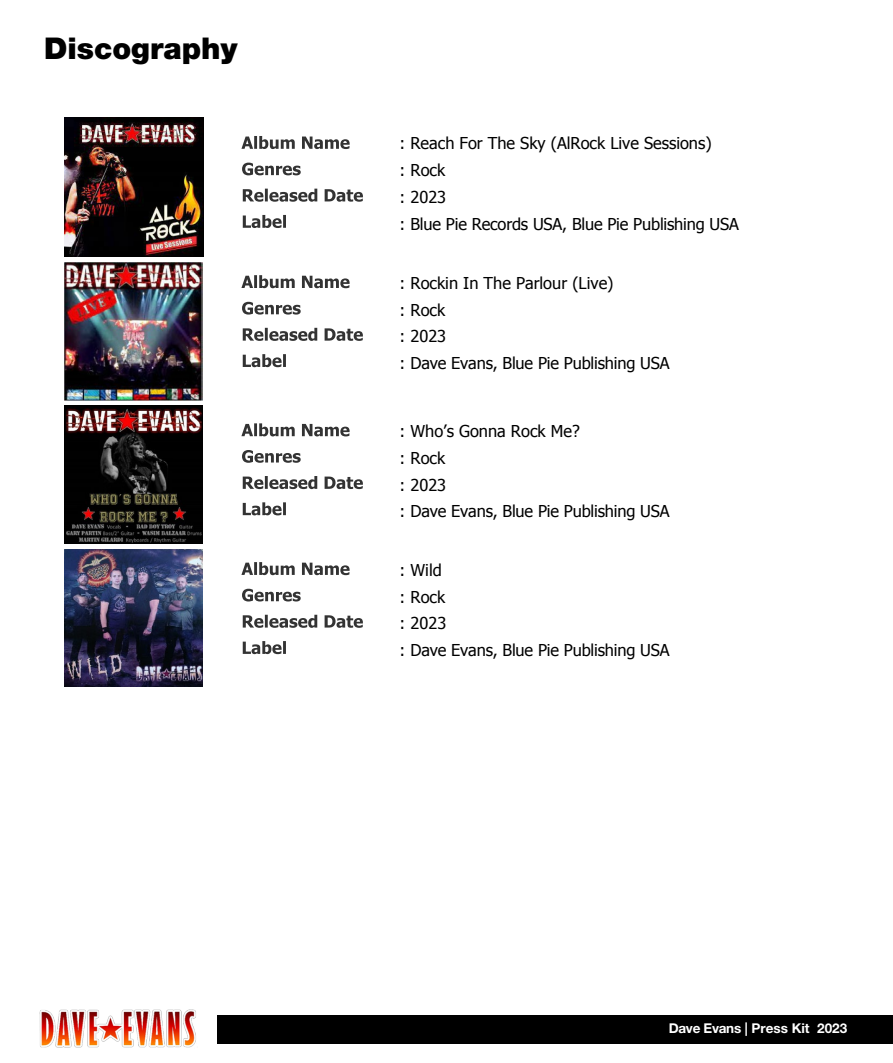
<style>
.page{position:relative;width:893px;height:1063px;background:#fff}
.page>*{position:absolute;margin:0;border:0;box-sizing:border-box;transform-origin:0 0}
.t1{font:900 30px "Helvetica Neue LT Std";color:#000}
.t2{font:16.35px/26.8px "Tahoma";letter-spacing:-.01em;color:#000}
.t3{font:700 13.5px "Helvetica Neue LT Std";color:#fff}
</style>
<div class="page">
<img style="left:64px;top:405px;width:138px;height:138px">
<svg style="left:241px;top:423px;width:109px;height:13px"></svg>
<svg style="left:242px;top:450px;width:59px;height:13px"></svg>
<svg style="left:243px;top:476px;width:120px;height:13px"></svg>
<svg style="left:243px;top:502px;width:43px;height:13px"></svg>
<img style="left:64px;top:549px;width:138px;height:138px">
<svg style="left:241px;top:562px;width:109px;height:13px"></svg>
<svg style="left:242px;top:589px;width:59px;height:13px"></svg>
<svg style="left:243px;top:615px;width:120px;height:13px"></svg>
<svg style="left:243px;top:641px;width:43px;height:13px"></svg>
<img style="left:64px;top:262px;width:139px;height:139px">
<svg style="left:241px;top:275px;width:109px;height:13px"></svg>
<svg style="left:242px;top:302px;width:59px;height:13px"></svg>
<svg style="left:243px;top:328px;width:120px;height:13px"></svg>
<svg style="left:243px;top:354px;width:43px;height:13px"></svg>
<img style="left:64px;top:117px;width:139px;height:139px">
<svg style="left:241px;top:136px;width:109px;height:13px"></svg>
<svg style="left:242px;top:163px;width:59px;height:12px"></svg>
<svg style="left:243px;top:189px;width:120px;height:13px"></svg>
<svg style="left:243px;top:215px;width:43px;height:13px"></svg>
<div style="left:217px;top:1015px;width:676px;height:28px;background:#000"></div>
<img style="left:39px;top:1009px;width:157px;height:39px">
<h1 class="t1" style="left:44px;top:31px;width:195px">Discography</h1>
<p class="t2" style="left:400px;top:129px;width:341px">: Reach For The Sky (AlRock Live Sessions)<br>: Rock<br>: 2023<br>: Blue Pie Records USA, Blue Pie Publishing USA</p>
<p class="t2" style="left:400px;top:269px;width:271px">: Rockin In The Parlour (Live)<br>: Rock<br>: 2023<br>: Dave Evans, Blue Pie Publishing USA</p>
<p class="t2" style="left:400px;top:417px;width:271px">: Who’s Gonna Rock Me?<br>: Rock<br>: 2023<br>: Dave Evans, Blue Pie Publishing USA</p>
<p class="t2" style="left:400px;top:556px;width:271px">: Wild<br>: Rock<br>: 2023<br>: Dave Evans, Blue Pie Publishing USA</p>
<p class="t3" style="left:669px;top:1020px;width:180px">Dave Evans | Press Kit 2023</p>
</div>
